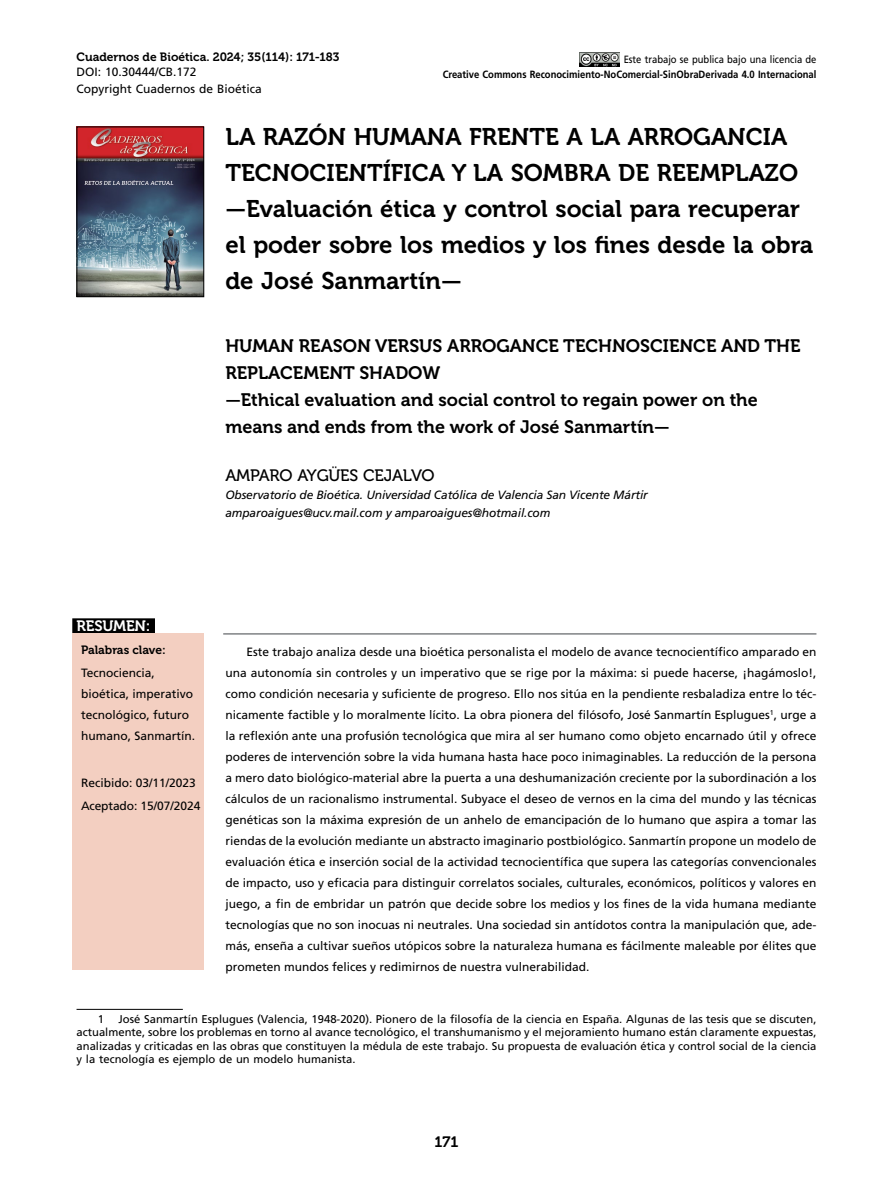
<style>
.page{position:relative;width:893px;height:1191px;background:#fff}
.page>*{position:absolute;margin:0;border:0;box-sizing:border-box;transform-origin:0 0}
.t1{font:24px/36px "Museo 700";color:#000}
.t2{font:18px/27px "Museo 700";color:#000}
.t3{font:16.5px "Museo 500";letter-spacing:-.01em;color:#000}
.t4{font:15px "Museo 700";letter-spacing:-.01em;color:#fff}
.t5{font:15px "Museo 700";color:#000}
.t6{font:12px/21px "Frutiger";color:#000}
.t7{font:italic 12px/18px "Frutiger";letter-spacing:-.01em;color:#000}
.t8{font:12px "Museo 700";color:#000}
.t9{font:11.25px/13.5px "Frutiger";color:#000;text-align:justify}
.t10{font:700 10.5px "Frutiger";color:#000;scale:.9 1}
.t11{font:10.5px "Frutiger";color:#000;scale:.9 1}
</style>
<div class="page">
<div style="left:72px;top:618px;width:83px;height:15px;background:#000"></div>
<hr style="left:77px;top:1009px;width:106px;height:1px;background:#000">
<img style="left:79px;top:128px;width:123px;height:167px">
<div style="left:77px;top:126px;width:127px;height:171px;border:1px solid #000"></div>
<img style="left:579px;top:52px;width:41px;height:15px">
<hr style="left:223px;top:633px;width:593px;height:1px;background:#808285">
<div style="left:72px;top:633px;width:132px;height:336px;background:#f3cfc1"></div>
<p class="t8" style="left:77px;top:50px;width:265px">Cuadernos de Bioética. 2024; 35(114): 171-183</p>
<p class="t6" style="left:77px;top:63px;width:187px;line-height:17.1px">DOI: 10.30444/CB.172<br>Copyright Cuadernos de Bioética</p>
<p class="t11" style="left:624px;top:54px;width:216px">Este trabajo se publica bajo una licencia de</p>
<p class="t10" style="left:443px;top:68px;width:417px">Creative Commons Reconocimiento-NoComercial-SinObraDerivada 4.0 Internacional</p>
<h1 class="t1" style="left:225px;top:119px;width:589px">LA RAZÓN HUMANA FRENTE A LA ARROGANCIA TECNOCIENTÍFICA Y LA SOMBRA DE REEMPLAZO —Evaluación ética y control social para recuperar el poder sobre los medios y los fines desde la obra de José Sanmartín—</h1>
<h2 class="t2" style="left:225px;top:332px;width:577px">HUMAN REASON VERSUS ARROGANCE TECHNOSCIENCE AND THE REPLACEMENT SHADOW<br>—Ethical evaluation and social control to regain power on the means and ends from the work of José Sanmartín—</h2>
<h3 class="t3" style="left:225px;top:466px;width:211px">AMPARO AYGÜES CEJALVO</h3>
<p class="t7" style="left:225px;top:485px;width:424px">Observatorio de Bioética. Universidad Católica de Valencia San Vicente Mártir amparoaigues@ucv.mail.com y amparoaigues@hotmail.com</p>
<p class="t4" style="left:77px;top:617px;width:76px">RESUMEN:</p>
<p class="t8" style="left:81px;top:643px;width:86px">Palabras clave:</p>
<p class="t6" style="left:81px;top:662px;width:116px">Tecnociencia, bioética, imperativo tecnológico, futuro humano, Sanmartín.</p>
<p class="t6" style="left:81px;top:771px;width:121px;line-height:23.1px">Recibido: 03/11/2023<br>Aceptado: 15/07/2024</p>
<p class="t6" style="left:225px;top:641px;width:593px;text-align:justify;text-indent:21px">Este trabajo analiza desde una bioética personalista el modelo de avance tecnocientífico amparado en una autonomía sin controles y un imperativo que se rige por la máxima: si puede hacerse, ¡hagámoslo!, como condición necesaria y suficiente de progreso. Ello nos sitúa en la pendiente resbaladiza entre lo téc&shy;nicamente factible y lo moralmente lícito. La obra pionera del filósofo, José Sanmartín Esplugues<sup>1</sup>, urge a la reflexión ante una profusión tecnológica que mira al ser humano como objeto encarnado útil y ofrece poderes de intervención sobre la vida humana hasta hace poco inimaginables. La reducción de la persona a mero dato biológico-material abre la puerta a una deshumanización creciente por la subordinación a los cálculos de un racionalismo instrumental. Subyace el deseo de vernos en la cima del mundo y las técnicas genéticas son la máxima expresión de un anhelo de emancipación de lo humano que aspira a tomar las riendas de la evolución mediante un abstracto imaginario postbiológico. Sanmartín propone un modelo de evaluación ética e inserción social de la actividad tecnocientífica que supera las categorías convencionales de impacto, uso y eficacia para distinguir correlatos sociales, culturales, económicos, políticos y valores en juego, a fin de embridar un patrón que decide sobre los medios y los fines de la vida humana mediante tecnologías que no son inocuas ni neutrales. Una sociedad sin antídotos contra la manipulación que, ade&shy;más, enseña a cultivar sueños utópicos sobre la naturaleza humana es fácilmente maleable por élites que prometen mundos felices y redimirnos de nuestra vulnerabilidad.</p>
<p class="t9" style="left:77px;top:1012px;width:741px;text-indent:42px">José Sanmartín Esplugues (Valencia, 1948-2020). Pionero de la filosofía de la ciencia en España. Algunas de las tesis que se discuten, actualmente, sobre los problemas en torno al avance tecnológico, el transhumanismo y el mejoramiento humano están claramente expuestas, analizadas y criticadas en las obras que constituyen la médula de este trabajo. Su propuesta de evaluación ética y control social de la ciencia y la tecnología es ejemplo de un modelo humanista.</p>
<p class="t9" style="left:98px;top:1012px;width:8px">1</p>
<p class="t5" style="left:435px;top:1133px;width:25px">171</p>
</div>
